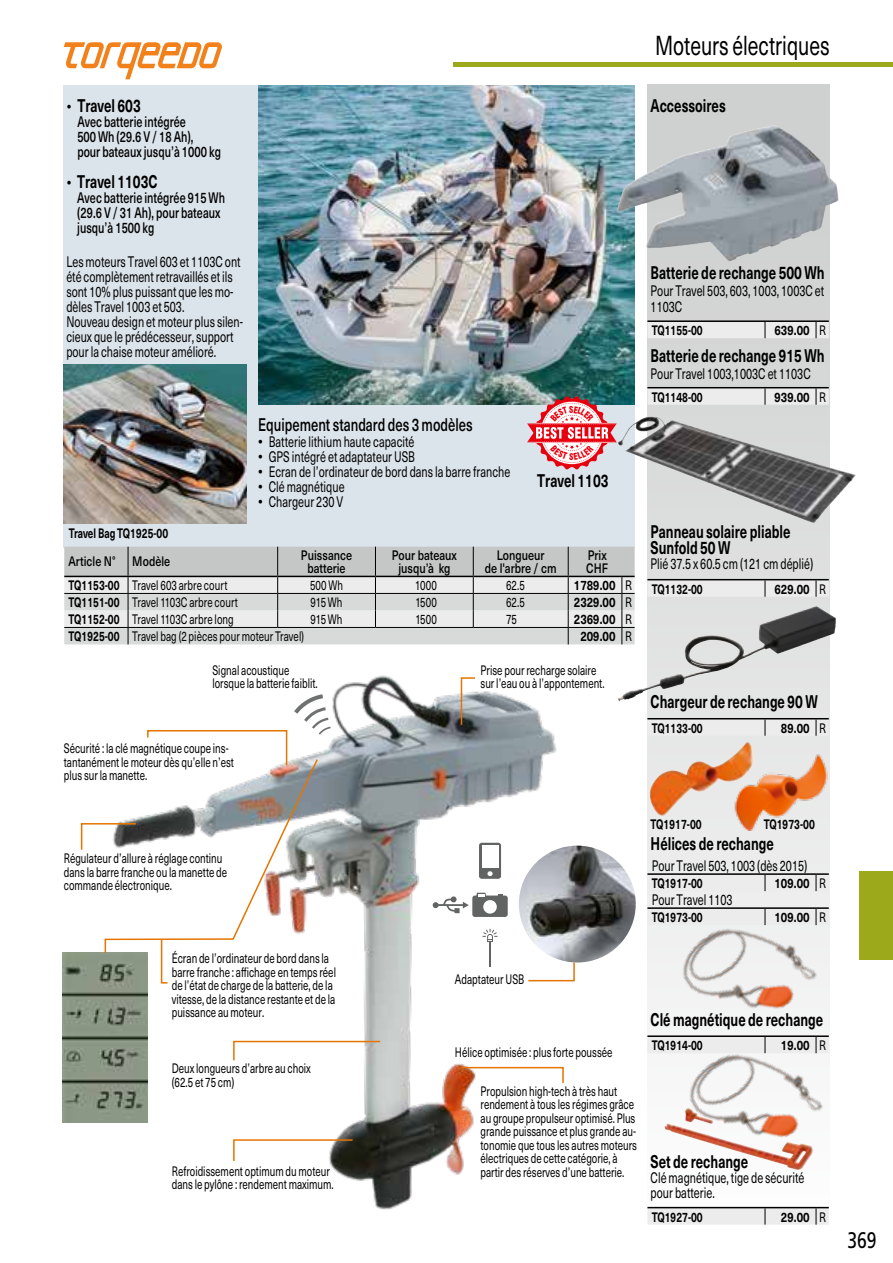
<style>
.page{position:relative;width:893px;height:1263px;background:#fff}
.page>*{position:absolute;margin:0;border:0;box-sizing:border-box;transform-origin:0 0}
.t1{font:27px "Neue Haas Unica W1 G";color:#000;scale:.72 1}
.t2{font:22.5px "Frutiger LT Std";color:#000;scale:.78 1}
.t3{font:700 18px/16.5px "Neue Haas Unica W1 G";color:#000;scale:.72 1}
.t4{font:500 18px "Neue Haas Unica W1 G";color:#000;scale:.72 1}
.t5{font:15px/15px "Neue Haas Unica W1 G";color:#000;scale:.72 1}
.t6{font:500 15px/15px "Neue Haas Unica W1 G";color:#000;scale:.72 1}
.t7{font:13.5px/13.5px "Neue Haas Unica W1 G";color:#000;scale:.72 1}
.t8{font:700 13.5px "Neue Haas Unica W1 G";color:#000;scale:.72 1}
.t9{font:700 13.5px "Neue Haas Unica W1 G";color:#000;scale:.8 1}
.t10{font:500 13.5px/13.5px "Neue Haas Unica W1 G";color:#000;text-align:center;scale:.8 1}
.s1{font-weight:500;font-size:15px}
.s2{font-weight:500}
.s3{font-weight:700}
.s4{font-weight:400}
</style>
<div class="page">
<hr style="left:453px;top:63px;width:440px;height:4px;background:#9ba91a">
<div style="left:859px;top:871px;width:34px;height:89px;background:#9ba91a"></div>
<svg style="left:647px;top:84px;width:183px;height:1123px;background:#cac9c8"></svg>
<div style="left:64px;top:85px;width:571px;height:463px;background:#dce4eb"></div>
<img style="left:81px;top:644px;width:499px;height:566px">
<img style="left:63px;top:953px;width:85px;height:169px">
<img style="left:519px;top:846px;width:117px;height:116px;border-radius:58px">
<img style="left:259px;top:85px;width:376px;height:319px">
<img style="left:660px;top:884px;width:170px;height:174px">
<img style="left:618px;top:417px;width:28px;height:29px">
<svg style="left:737px;top:742px;width:10px;height:10px"></svg>
<img style="left:668px;top:1012px;width:162px;height:172px">
<img style="left:696px;top:607px;width:119px;height:49px">
<svg style="left:433px;top:896px;width:36px;height:17px"></svg>
<div style="left:479px;top:843px;width:22px;height:36px;background:#626463;border-radius:3px"></div>
<div style="left:482px;top:845px;width:16px;height:23px;background:#fff"></div>
<svg style="left:487px;top:871px;width:6px;height:5px"></svg>
<hr style="left:489px;top:941px;width:2px;height:26px;background:#626463">
<svg style="left:482px;top:928px;width:16px;height:14px"></svg>
<div style="left:472px;top:895px;width:36px;height:22px;background:#626463;border-radius:3px"></div>
<div style="left:483px;top:900px;width:14px;height:13px;background:#fff;border-radius:50%"></div>
<svg style="left:476px;top:893px;width:10px;height:4px"></svg>
<svg style="left:232px;top:1040px;width:150px;height:22px"></svg>
<svg style="left:80px;top:692px;width:252px;height:292px"></svg>
<svg style="left:460px;top:676px;width:16px;height:50px"></svg>
<svg style="left:460px;top:1066px;width:104px;height:18px"></svg>
<svg style="left:232px;top:1138px;width:122px;height:24px"></svg>
<svg style="left:527px;top:961px;width:49px;height:21px"></svg>
<img style="left:638px;top:126px;width:133px;height:53px">
<img style="left:733px;top:754px;width:97px;height:76px">
<svg style="left:647px;top:873px;width:182px;height:52px;background:#ddd"></svg>
<svg style="left:64px;top:547px;width:571px;height:97px;background:#cfd0d0"></svg>
<svg style="left:647px;top:1035px;width:182px;height:18px;background:#d6d6d6"></svg>
<svg style="left:647px;top:579px;width:182px;height:18px;background:#d6d6d6"></svg>
<svg style="left:647px;top:718px;width:182px;height:18px;background:#d6d6d6"></svg>
<svg style="left:647px;top:387px;width:182px;height:18px;background:#d6d6d6"></svg>
<svg style="left:647px;top:1207px;width:182px;height:17px;background:#d6d6d6"></svg>
<svg style="left:647px;top:320px;width:182px;height:18px;background:#d5d5d5"></svg>
<svg style="left:64px;top:42px;width:158px;height:37px"></svg>
<img style="left:64px;top:365px;width:183px;height:158px">
<svg style="left:527px;top:396px;width:90px;height:74px"></svg>
<h1 class="t1" style="left:655px;top:25px;width:244px">Moteurs électriques</h1>
<h3 class="t3" style="left:67px;top:96px;width:104px"><span class="s1">•</span> Travel 603</h3>
<p class="t6" style="left:77px;top:113px;width:201px">Avec batterie intégrée<br>500 Wh (29.6 V / 18 Ah),<br>pour bateaux jusqu’à 1000 kg</p>
<h3 class="t3" style="left:67px;top:172px;width:128px"><span class="s1">•</span> Travel 1103C</h3>
<p class="t6" style="left:77px;top:189px;width:207px">Avec batterie intégrée 915 Wh (29.6 V / 31 Ah), pour bateaux jusqu’à 1500 kg</p>
<p class="t5" style="left:66px;top:253px;width:247px">Les moteurs Travel 603 et 1103C ont été complètement retravaillés et ils sont 10% plus puissant que les mo&shy;dèles Travel 1003 et 503.<br>Nouveau design et moteur plus silen&shy;cieux que le prédécesseur, support pour la chaise moteur amélioré.</p>
<p class="t8" style="left:69px;top:523px;width:140px">Travel Bag TQ1925-00</p>
<h3 class="t4" style="left:258px;top:411px;width:299px">Equipement standard des 3 modèles</h3>
<p class="t5" style="left:258px;top:434px;width:219px"><span class="s2">•</span> Batterie lithium haute capacité</p>
<p class="t5" style="left:258px;top:449px;width:220px"><span class="s2">•</span> GPS intégré et adaptateur USB</p>
<p class="t5" style="left:258px;top:464px;width:352px"><span class="s2">•</span> Ecran de l’ordinateur de bord dans la barre franche</p>
<p class="t5" style="left:258px;top:479px;width:122px"><span class="s2">•</span> Clé magnétique</p>
<p class="t5" style="left:258px;top:494px;width:120px"><span class="s2">•</span> Chargeur 230 V</p>
<h3 class="t3" style="left:537px;top:471px;width:100px">Travel 1103</h3>
<p class="t10" style="left:69px;top:554px;width:129px">Article N° Modèle</p>
<p class="t10" style="left:301px;top:547px;width:66px">Puissance batterie</p>
<p class="t10" style="left:392px;top:547px;width:82px">Pour bateaux jusqu’à kg</p>
<p class="t10" style="left:485px;top:547px;width:91px">Longueur<br>de l'arbre / cm</p>
<p class="t10" style="left:586px;top:547px;width:29px;text-align:left">Prix<br>CHF</p>
<p class="t7" style="left:69px;top:578px;width:222px"><span class="s3">TQ1153-00</span> Travel 603 arbre court</p>
<p class="t7" style="left:310px;top:578px;width:47px">500 Wh</p>
<p class="t7" style="left:415px;top:578px;width:32px">1000</p>
<p class="t7" style="left:506px;top:578px;width:28px">62.5</p>
<p class="t9" style="left:574px;top:575px;width:74px">1789.00 <span class="s4">R</span></p>
<p class="t7" style="left:69px;top:595px;width:237px"><span class="s3">TQ1151-00</span> Travel 1103C arbre court</p>
<p class="t7" style="left:311px;top:595px;width:46px">915 Wh</p>
<p class="t7" style="left:415px;top:595px;width:32px">1500</p>
<p class="t7" style="left:506px;top:595px;width:28px">62.5</p>
<p class="t9" style="left:574px;top:592px;width:74px">2329.00 <span class="s4">R</span></p>
<p class="t7" style="left:69px;top:612px;width:231px"><span class="s3">TQ1152-00</span> Travel 1103C arbre long</p>
<p class="t7" style="left:311px;top:612px;width:46px">915 Wh</p>
<p class="t7" style="left:415px;top:612px;width:32px">1500</p>
<p class="t7" style="left:506px;top:612px;width:16px">75</p>
<p class="t9" style="left:574px;top:609px;width:74px">2369.00 <span class="s4">R</span></p>
<p class="t7" style="left:69px;top:629px;width:329px"><span class="s3">TQ1925-00</span> Travel bag (2 pièces pour moteur Travel)</p>
<p class="t9" style="left:580px;top:626px;width:66px">209.00 <span class="s4">R</span></p>
<p class="t7" style="left:212px;top:662px;width:148px">Signal acoustique lorsque la batterie faiblit.</p>
<p class="t7" style="left:64px;top:741px;width:238px">Sécurité : la clé magnétique coupe ins&shy;tantanément le moteur dès qu’elle n’est plus sur la manette.</p>
<p class="t7" style="left:481px;top:662px;width:174px">Prise pour recharge solaire sur l’eau ou à l’appontement.</p>
<h3 class="t3" style="left:651px;top:96px;width:106px">Accessoires</h3>
<h3 class="t3" style="left:651px;top:263px;width:243px">Batterie de rechange 500 Wh</h3>
<p class="t5" style="left:651px;top:281px;width:243px;line-height:16.5px">Pour Travel 503, 603, 1003, 1003C et<br>1103C</p>
<h3 class="t3" style="left:651px;top:347px;width:243px">Batterie de rechange 915 Wh</h3>
<p class="t5" style="left:651px;top:365px;width:224px">Pour Travel 1003,1003C et 1103C</p>
<p class="t8" style="left:652px;top:387px;width:72px">TQ1148-00</p>
<p class="t9" style="left:774px;top:387px;width:66px">939.00 <span class="s4">R</span></p>
<p class="t8" style="left:652px;top:320px;width:72px">TQ1155-00</p>
<p class="t9" style="left:774px;top:320px;width:66px">639.00 <span class="s4">R</span></p>
<h3 class="t3" style="left:651px;top:522px;width:196px">Panneau solaire pliable<br>Sunfold 50 W</h3>
<p class="t5" style="left:651px;top:556px;width:227px">Plié 37.5 x 60.5 cm (121 cm déplié)</p>
<p class="t8" style="left:652px;top:579px;width:72px">TQ1132-00</p>
<p class="t9" style="left:774px;top:579px;width:66px">629.00 <span class="s4">R</span></p>
<h3 class="t3" style="left:651px;top:692px;width:234px">Chargeur de rechange 90 W</h3>
<p class="t8" style="left:652px;top:718px;width:72px">TQ1133-00</p>
<p class="t9" style="left:781px;top:718px;width:58px">89.00 <span class="s4">R</span></p>
<p class="t7" style="left:64px;top:851px;width:228px">Régulateur d’allure à réglage continu dans la barre franche ou la manette de commande électronique.</p>
<p class="t7" style="left:172px;top:951px;width:230px">Écran de l’ordinateur de bord dans la barre franche : affichage en temps réel de l’état de charge de la batterie, de la vitesse, de la distance restante et de la puissance au moteur.</p>
<p class="t7" style="left:172px;top:1061px;width:195px">Deux longueurs d’arbre au choix (62.5 et 75 cm)</p>
<p class="t7" style="left:172px;top:1163px;width:227px">Refroidissement optimum du moteur dans le pylône : rendement maximum.</p>
<p class="t8" style="left:651px;top:814px;width:72px">TQ1917-00</p>
<p class="t8" style="left:764px;top:814px;width:72px">TQ1973-00</p>
<h3 class="t3" style="left:651px;top:834px;width:173px">Hélices de rechange</h3>
<p class="t5" style="left:652px;top:857px;width:218px">Pour Travel 503, 1003 (dès 2015)</p>
<p class="t8" style="left:652px;top:873px;width:72px">TQ1917-00</p>
<p class="t9" style="left:774px;top:873px;width:66px">109.00 <span class="s4">R</span></p>
<p class="t5" style="left:652px;top:891px;width:114px">Pour Travel 1103</p>
<p class="t8" style="left:652px;top:907px;width:72px">TQ1973-00</p>
<p class="t9" style="left:774px;top:907px;width:66px">109.00 <span class="s4">R</span></p>
<p class="t7" style="left:455px;top:971px;width:98px">Adaptateur USB</p>
<p class="t7" style="left:455px;top:1045px;width:220px">Hélice optimisée : plus forte poussée</p>
<p class="t7" style="left:480px;top:1084px;width:219px">Propulsion high-tech à très haut rendement à tous les régimes grâce au groupe propulseur optimisé. Plus grande puissance et plus grande au&shy;tonomie que tous les autres moteurs électriques de cette catégorie, à partir des réserves d’une batterie.</p>
<h3 class="t3" style="left:651px;top:1010px;width:241px">Clé magnétique de rechange</h3>
<p class="t8" style="left:652px;top:1035px;width:72px">TQ1914-00</p>
<p class="t9" style="left:781px;top:1035px;width:58px">19.00 <span class="s4">R</span></p>
<h3 class="t3" style="left:651px;top:1152px;width:137px">Set de rechange</h3>
<p class="t5" style="left:651px;top:1169px;width:215px">Clé magnétique, tige de sécurité pour batterie.</p>
<p class="t8" style="left:652px;top:1206px;width:72px">TQ1927-00</p>
<p class="t9" style="left:781px;top:1206px;width:58px">29.00 <span class="s4">R</span></p>
<h2 class="t2" style="left:847px;top:1227px;width:39px">369</h2>
</div>
